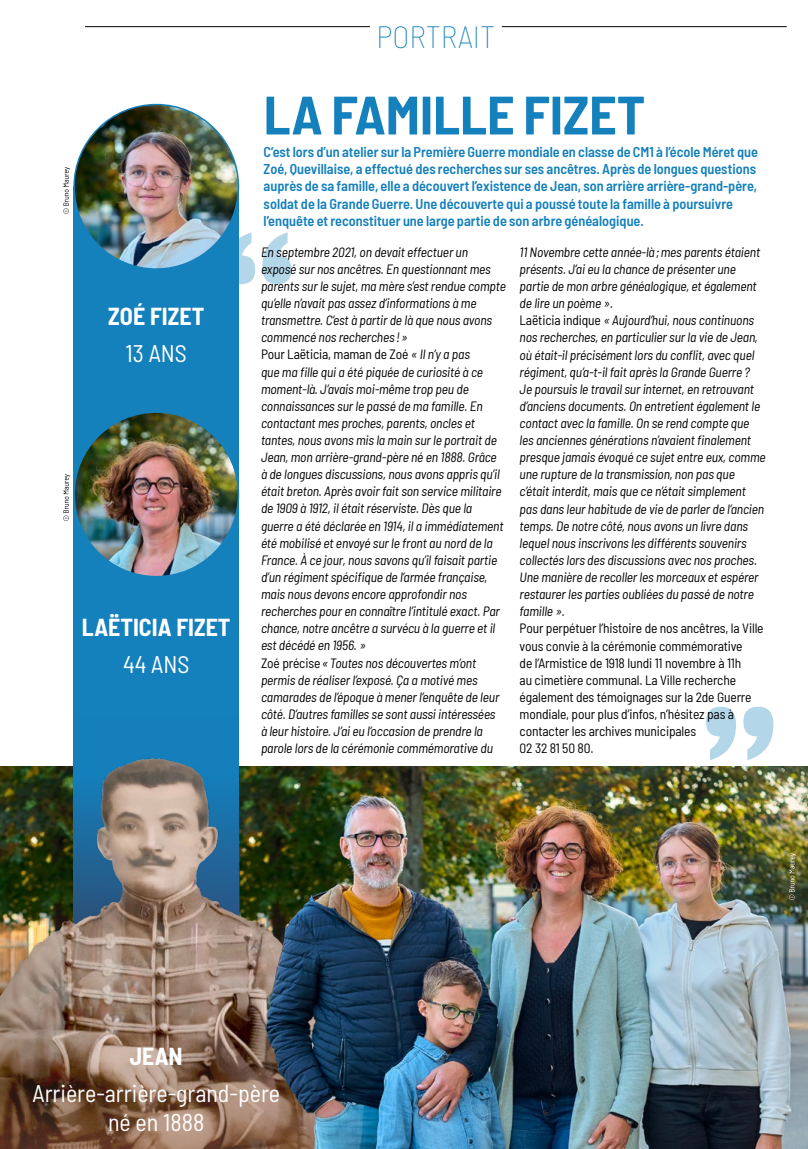
<style>
.page{position:relative;width:808px;height:1149px;background:#fff}
.page>*{position:absolute;margin:0;border:0;box-sizing:border-box;transform-origin:0 0}
.t1{font:700 175.05px "Britannic";color:#1480bc}
.t2{font:700 169.35px "Britannic";color:#1480bc}
.t3{font:700 semi-condensed 54px "Barlow";color:#1480bc}
.t4{font:100 semi-condensed 31.5px "Barlow";color:#1480bc}
.t5{font:semi-condensed 24px/28.8px "Barlow";color:#fff;text-align:center}
.t6{font:700 semi-condensed 24px "Barlow";color:#fff}
.t7{font:600 semi-condensed 14.25px/17.1px "Barlow";color:#1480bc}
.t8{font:italic semi-condensed 13.5px/17.1px "Barlow";letter-spacing:-.01em;color:#000}
.t9{font:semi-condensed 13.5px/17.1px "Barlow";letter-spacing:-.01em;color:#000}
.s1{font-style:normal}
</style>
<div class="page">
<img style="left:532px;top:766px;width:276px;height:382px">
<div style="left:73px;top:187px;width:166px;height:961px;background:#1480bc"></div>
<img style="left:74px;top:104px;width:164px;height:165px;border-radius:82px">
<img style="left:74px;top:412px;width:164px;height:164px;border-radius:82px">
<svg style="left:63px;top:167px;width:7px;height:47px"></svg>
<svg style="left:63px;top:474px;width:7px;height:47px"></svg>
<hr style="left:85px;top:26px;width:285px;height:1px;background:#000">
<hr style="left:502px;top:26px;width:285px;height:1px;background:#000">
<svg style="left:789px;top:853px;width:7px;height:46px"></svg>
<img style="left:0;top:758px;width:203px;height:242px">
<svg style="left:0;top:1000px;width:203px;height:148px;background:#876854"></svg>
<img style="left:203px;top:766px;width:329px;height:382px">
<h3 class="t4" style="left:376px;top:14px;width:120px">PORTRAIT</h3>
<h3 class="t3" style="left:264px;top:76px;width:383px">LA FAMILLE FIZET</h3>
<p class="t7" style="left:264px;top:142px;width:496px">C’est lors d’un atelier sur la Première Guerre mondiale en classe de CM1 à l’école Méret que Zoé, Quevillaise, a effectué des recherches sur ses ancêtres. Après de longues questions auprès de sa famille, elle a découvert l’existence de Jean, son arrière arrière-grand-père, soldat de la Grande Guerre. Une découverte qui a poussé toute la famille à poursuivre l’enquête et reconstituer une large partie de son arbre généalogique.</p>
<h2 class="t2" style="left:218px;top:195px;width:83px">“</h2>
<p class="t8" style="left:261px;top:242px;width:246px">En septembre 2021, on devait effectuer un exposé sur nos ancêtres. En questionnant mes parents sur le sujet, ma mère s’est rendue compte qu’elle n’avait pas assez d’informations à me transmettre. C’est à partir de là que nous avons commencé nos recherches !»<br><span class="s1">Pour Laëticia, maman de Zoé</span> « Il n’y a pas<br>que ma fille qui a été piquée de curiosité à ce moment-là. J’avais moi-même trop peu de connaissances sur le passé de ma famille. En contactant mes proches, parents, oncles et tantes, nous avons mis la main sur le portrait de Jean, mon arrière-grand-père né en 1888. Grâce à de longues discussions, nous avons appris qu’il était breton. Après avoir fait son service militaire de 1909 à 1912, il était réserviste. Dès que la guerre a été déclarée en 1914, il a immédiatement été mobilisé et envoyé sur le front au nord de la France. À ce jour, nous savons qu’il faisait partie d’un régiment spécifique de l’armée française, mais nous devons encore approfondir nos recherches pour en connaître l’intitulé exact. Par chance, notre ancêtre a survécu à la guerre et il est décédé en 1956. »<br><span class="s1">Zoé précise</span>«Toutes nos découvertes m’ont permis de réaliser l’exposé. Ça a motivé mes camarades de l’époque à mener l’enquête de leur côté. D’autres familles se sont aussi intéressées<br>à leur histoire. J’ai eu l’occasion de prendre la parole lors de la cérémonie commémorative du</p>
<p class="t8" style="left:520px;top:242px;width:247px">11 Novembre cette année-là;mes parents étaient présents. J’ai eu la chance de présenter une partie de mon arbre généalogique, et également de lire un poème ».<br><span class="s1">Laëticia indique</span> « Aujourd’hui, nous continuons nos recherches, en particulier sur la vie de Jean, où était-il précisément lors du conflit, avec quel régiment, qu’a-t-il fait après la Grande Guerre ?<br>Je poursuis le travail sur internet, en retrouvant d’anciens documents. On entretient également le contact avec la famille. On se rend compte que les anciennes générations n’avaient finalement presque jamais évoqué ce sujet entre eux, comme une rupture de la transmission, non pas que c’était interdit, mais que ce n’était simplement pas dans leur habitude de vie de parler de l’ancien temps. De notre côté, nous avons un livre dans lequel nous inscrivons les différents souvenirs collectés lors des discussions avec nos proches.<br>Une manière de recoller les morceaux et espérer restaurer les parties oubliées du passé de notre famille ».</p>
<h3 class="t6" style="left:108px;top:298px;width:98px">ZOÉ FIZET</h3>
<h3 class="t5" style="left:126px;top:337px;width:63px">13 ANS</h3>
<h3 class="t6" style="left:82px;top:609px;width:150px">LAËTICIA FIZET</h3>
<h3 class="t5" style="left:123px;top:648px;width:68px">44 ANS</h3>
<p class="t9" style="left:520px;top:618px;width:245px">Pour perpétuer l’histoire de nos ancêtres, la Ville vous convie à la cérémonie commémorative<br>de l’Armistice de 1918 lundi 11 novembre à 11h<br>au cimetière communal. La Ville recherche également des témoignages sur la 2de Guerre mondiale, pour plus d’infos, n’hésitez pas à contacter les archives municipales<br>02 32 81 50 80.</p>
<h1 class="t1" style="left:698px;top:668px;width:85px">”</h1>
<h3 class="t6" style="left:130px;top:1038px;width:54px">JEAN</h3>
<h3 class="t5" style="left:32px;top:1076px;width:249px">Arrière-arrière-grand-père né en 1888</h3>
</div>
